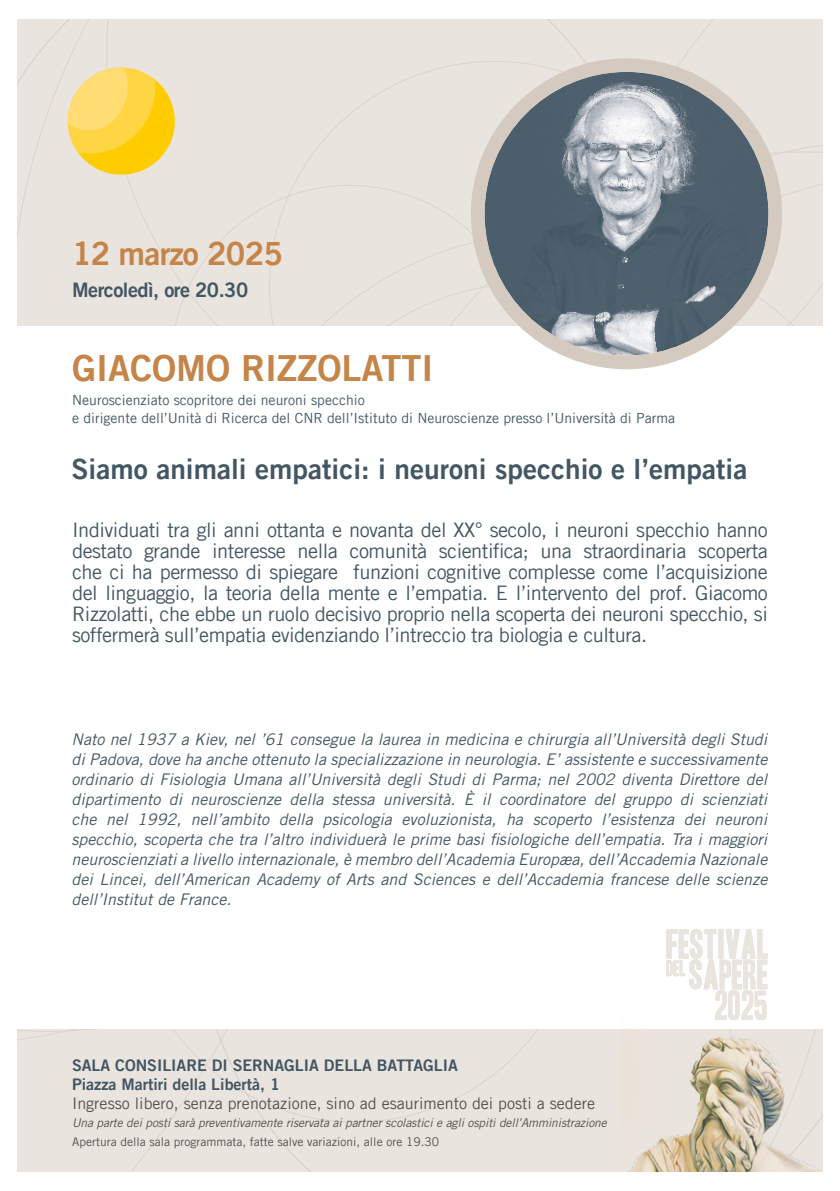
<style>
.page{position:relative;width:840px;height:1191px;background:#fff}
.page>*{position:absolute;margin:0;border:0;box-sizing:border-box;transform-origin:0 0}
.t1{font:36px "Trade Gothic LT Com Bd 2";color:#c58448}
.t2{font:32px "Trade Gothic LT Com Bd 2";letter-spacing:-.025em;color:#c58448}
.t3{font:28px "Trade Gothic LT Com Bd 2";color:#425663}
.t4{font:20px/21px "Trade Gothic LT Com";letter-spacing:-.025em;color:#425663;text-align:justify}
.t5{font:20px "Trade Gothic LT Com Bd 2";letter-spacing:-.025em;color:#425663}
.t6{font:italic 16px/20px "Trade Gothic LT Com";color:#425663;text-align:justify}
.t7{font:16px/19.2px "Trade Gothic LT Com Bd 2";color:#425663}
.t8{font:16px "Trade Gothic LT Com";color:#54514e}
.t9{font:14px/18px "Trade Gothic LT Com";color:#425663}
.t10{font:italic 12px "Trade Gothic LT Com";letter-spacing:-.01em;color:#54514e}
.t11{font:12px "Trade Gothic LT Com";color:#54514e}
</style>
<div class="page">
<div style="left:17px;top:1029px;width:603px;height:143px;background:#eae4df"></div>
<div style="left:17px;top:19px;width:805px;height:306px;background:#eae4df"></div>
<div style="left:357px;top:151px;width:465px;height:174px;background:#eae4df"></div>
<svg style="left:464px;top:52px;width:324px;height:318px;background:#9ca3a7"></svg>
<img style="left:620px;top:955px;width:203px;height:217px">
<svg style="left:68px;top:67px;width:109px;height:111px;background:#f9d863"></svg>
<svg style="left:666px;top:929px;width:101px;height:91px"></svg>
<h2 class="t2" style="left:72px;top:234px;width:212px">12 marzo 2025</h2>
<p class="t5" style="left:72px;top:278px;width:177px">Mercoledì, ore 20.30</p>
<h1 class="t1" style="left:72px;top:346px;width:363px">GIACOMO RIZZOLATTI</h1>
<p class="t9" style="left:72px;top:391px;width:604px">Neuroscienziato scopritore dei neuroni specchio<br>e dirigente dell’Unità di Ricerca del CNR dell’Istituto di Neuroscienze presso l’Università di Parma</p>
<h3 class="t3" style="left:71px;top:452px;width:677px">Siamo animali empatici: i neuroni specchio e l’empatia</h3>
<p class="t4" style="left:72px;top:519px;width:697px">Individuati tra gli anni ottanta e novanta del XX° secolo, i neuroni specchio hanno destato grande interesse nella comunità scientifica; una straordinaria scoperta che ci ha permesso di spiegare funzioni cognitive complesse come l’acquisizione del linguaggio, la teoria della mente e l’empatia. E l’intervento del prof. Giacomo Rizzolatti, che ebbe un ruolo decisivo proprio nella scoperta dei neuroni specchio, si soffermerà sull’empatia evidenziando l’intreccio tra biologia e cultura.</p>
<p class="t6" style="left:71px;top:729px;width:697px">Nato nel 1937 a Kiev, nel ’61 consegue la laurea in medicina e chirurgia all’Università degli Studi di Padova, dove ha anche ottenuto la specializzazione in neurologia. E’ assistente e successivamente ordinario di Fisiologia Umana all’Università degli Studi di Parma; nel 2002 diventa Direttore del dipartimento di neuroscienze della stessa università. È il coordinatore del gruppo di scienziati che nel 1992, nell’ambito della psicologia evoluzionista, ha scoperto l’esistenza dei neuroni specchio, scoperta che tra l’altro individuerà le prime basi fisiologiche dell’empatia. Tra i maggiori neuroscienziati a livello internazionale, è membro dell’Academia Europæa, dell’Accademia Nazionale dei Lincei, dell’American Academy of Arts and Sciences e dell’Accademia francese delle scienze dell’Institut de France.</p>
<p class="t7" style="left:72px;top:1055px;width:387px">SALA CONSILIARE DI SERNAGLIA DELLA BATTAGLIA<br>Piazza Martiri della Libertà, 1</p>
<p class="t8" style="left:72px;top:1093px;width:524px">Ingresso libero, senza prenotazione, sino ad esaurimento dei posti a sedere</p>
<p class="t10" style="left:72px;top:1115px;width:536px">Una parte dei posti sarà preventivamente riservata ai partner scolastici e agli ospiti dell’Amministrazione</p>
<p class="t11" style="left:72px;top:1134px;width:368px">Apertura della sala programmata, fatte salve variazioni, alle ore 19.30</p>
</div>
